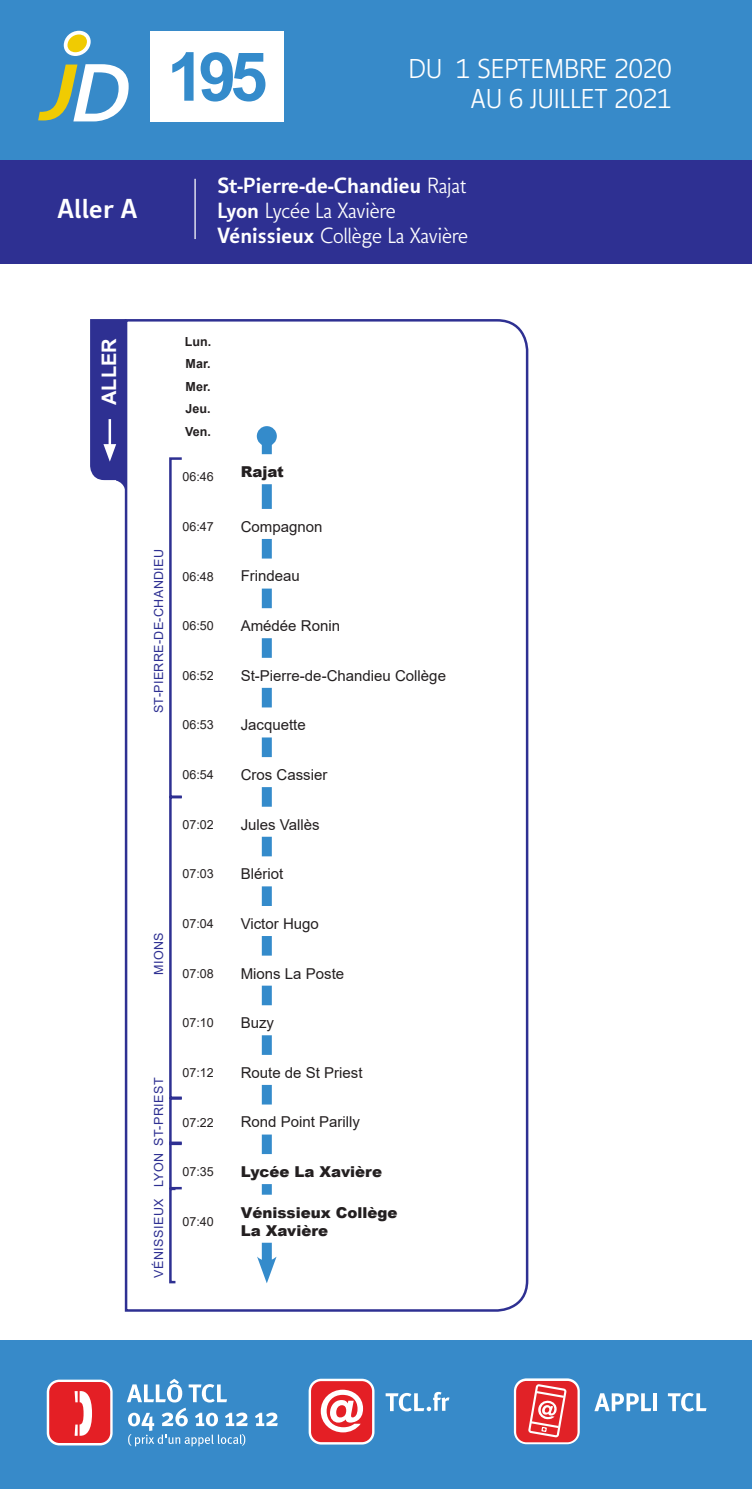
<style>
.page{position:relative;width:752px;height:1489px;background:#fff}
.page>*{position:absolute;margin:0;border:0;box-sizing:border-box;transform-origin:0 0}
.t1{font:700 67.5px "Arial";color:#348bcb}
.t2{font:700 25px "TCL";color:#fff}
.t3{font:300 24.75px/29.8px "TCL";letter-spacing:.01em;color:#fff;text-align:right}
.t4{font:700 20px/25px "TCL";color:#fff}
.t5{font:700 20px "Arial";color:#fff}
.t6{font:15px "Arial";color:#231f20}
.t7{font:900 15px/18px "Arial";color:#231f20}
.t8{font:12.5px "Arial";color:#231f20}
.t9{font:12.5px "Arial";letter-spacing:.035em;color:#2e3092}
.t10{font:700 12.5px/22.5px "Arial";color:#231f20;text-align:justify}
.s1{font-weight:300}
</style>
<div class="page">
<svg style="left:90px;top:319px;width:33px;height:166px;background:#3c3e99"></svg>
<div style="left:0;top:0;width:751px;height:161px;background:#378ac9"></div>
<div style="left:0;top:1339px;width:751px;height:149px;background:#378ac9"></div>
<svg style="left:64px;top:31px;width:27px;height:25px"></svg>
<svg style="left:38px;top:64px;width:91px;height:57px"></svg>
<svg style="left:47px;top:1379px;width:66px;height:66px"></svg>
<svg style="left:255px;top:1412px;width:23px;height:13px"></svg>
<svg style="left:127px;top:1378px;width:121px;height:68px"></svg>
<div style="left:49px;top:1381px;width:61px;height:61px;background:#e41f25;border-radius:10px"></div>
<svg style="left:49px;top:1381px;width:61px;height:54px"></svg>
<svg style="left:308px;top:1378px;width:66px;height:66px"></svg>
<svg style="left:513px;top:1378px;width:66px;height:65px"></svg>
<div style="left:311px;top:1380px;width:61px;height:61px;background:#e41f25;border-radius:10px"></div>
<svg style="left:311px;top:1380px;width:59px;height:52px"></svg>
<div style="left:516px;top:1380px;width:61px;height:62px;background:#e12227;border-radius:10px"></div>
<svg style="left:594px;top:1393px;width:57px;height:17px"></svg>
<hr style="left:653px;top:1393px;width:3px;height:17px;background:#fff">
<svg style="left:667px;top:1392px;width:39px;height:19px"></svg>
<svg style="left:528px;top:1384px;width:38px;height:53px"></svg>
<svg style="left:385px;top:1391px;width:64px;height:20px"></svg>
<div style="left:151px;top:31px;width:132px;height:90px;background:#fff"></div>
<div style="left:0;top:161px;width:751px;height:103px;background:#2e3092"></div>
<hr style="left:194px;top:179px;width:2px;height:60px;background:#fff">
<svg style="left:123px;top:319px;width:406px;height:993px"></svg>
<div style="left:169px;top:457px;width:14px;height:341px;border:2px solid #2e3092"></div>
<div style="left:169px;top:795px;width:14px;height:303px;border:2px solid #2e3092"></div>
<div style="left:169px;top:1097px;width:14px;height:47px;border:2px solid #2e3092"></div>
<div style="left:169px;top:1141px;width:14px;height:48px;border:2px solid #2e3092"></div>
<div style="left:169px;top:1187px;width:8px;height:96px;border:2px solid #2e3092"></div>
<h2 class="t2" style="left:58px;top:193px;width:81px">Aller A</h2>
<h1 class="t1" style="left:167px;top:29px;width:102px">195</h1>
<h3 class="t3" style="left:399px;top:43px;width:264px">DU 2 SEPTEMBRE 2019</h3>
<h3 class="t3" style="left:409px;top:54px;width:264px">DU 1 SEPTEMBRE 2020<br>AU 6 JUILLET 2021</h3>
<h3 class="t3" style="left:461px;top:73px;width:202px">AU 4 JUILLET 2020</h3>
<h3 class="t4" style="left:217px;top:172px;width:252px">St-Pierre-de-Chandieu <span class="s1">Rajat<br></span>Lyon <span class="s1">Lycée La Xavière<br></span>Vénissieux <span class="s1">Collège La Xavière</span></h3>
<h3 class="t5" style="left:95px;top:405px;width:68px;rotate:-90deg">ALLER</h3>
<p class="t9" style="left:150px;top:713px;width:166px;rotate:-90deg">ST-PIERRE-DE-CHANDIEU</p>
<p class="t9" style="left:150px;top:975px;width:44px;rotate:-90deg">MIONS</p>
<p class="t9" style="left:150px;top:1145px;width:69px;rotate:-90deg">ST-PRIEST</p>
<p class="t9" style="left:150px;top:1187px;width:36px;rotate:-90deg">LYON</p>
<p class="t9" style="left:150px;top:1277px;width:80px;rotate:-90deg">VÉNISSIEUX</p>
<p class="t10" style="left:185px;top:330px;width:28px">Lun.<br>Mar.<br>Mer.<br>Jeu.<br>Ven.</p>
<p class="t8" style="left:182px;top:468px;width:33px">06:46</p>
<p class="t7" style="left:240px;top:462px;width:45px">Rajat</p>
<p class="t8" style="left:182px;top:518px;width:33px">06:47</p>
<p class="t6" style="left:240px;top:516px;width:83px">Compagnon</p>
<p class="t8" style="left:182px;top:567px;width:33px">06:48</p>
<p class="t6" style="left:240px;top:566px;width:61px">Frindeau</p>
<p class="t8" style="left:182px;top:617px;width:33px">06:50</p>
<p class="t6" style="left:240px;top:615px;width:101px">Amédée Ronin</p>
<p class="t8" style="left:182px;top:666px;width:33px">06:52</p>
<p class="t6" style="left:240px;top:665px;width:207px">St-Pierre-de-Chandieu Collège</p>
<p class="t8" style="left:182px;top:716px;width:33px">06:53</p>
<p class="t6" style="left:240px;top:714px;width:67px">Jacquette</p>
<p class="t8" style="left:182px;top:766px;width:33px">06:54</p>
<p class="t6" style="left:240px;top:764px;width:88px">Cros Cassier</p>
<p class="t8" style="left:182px;top:815px;width:33px">07:02</p>
<p class="t6" style="left:240px;top:814px;width:80px">Jules Vallès</p>
<p class="t8" style="left:182px;top:865px;width:33px">07:03</p>
<p class="t6" style="left:240px;top:863px;width:44px">Blériot</p>
<p class="t8" style="left:182px;top:915px;width:33px">07:04</p>
<p class="t6" style="left:240px;top:913px;width:80px">Victor Hugo</p>
<p class="t8" style="left:182px;top:964px;width:33px">07:08</p>
<p class="t6" style="left:240px;top:962px;width:105px">Mions La Poste</p>
<p class="t8" style="left:182px;top:1014px;width:33px">07:10</p>
<p class="t6" style="left:240px;top:1012px;width:35px">Buzy</p>
<p class="t8" style="left:182px;top:1063px;width:33px">07:12</p>
<p class="t6" style="left:240px;top:1062px;width:123px">Route de St Priest</p>
<p class="t8" style="left:182px;top:1113px;width:33px">07:22</p>
<p class="t6" style="left:240px;top:1111px;width:121px">Rond Point Parilly</p>
<p class="t8" style="left:182px;top:1163px;width:33px">07:35</p>
<p class="t7" style="left:240px;top:1162px;width:143px">Lycée La Xavière</p>
<p class="t8" style="left:182px;top:1212px;width:33px">07:40</p>
<p class="t7" style="left:240px;top:1202px;width:158px">Vénissieux Collège<br>La Xavière</p>
</div>
